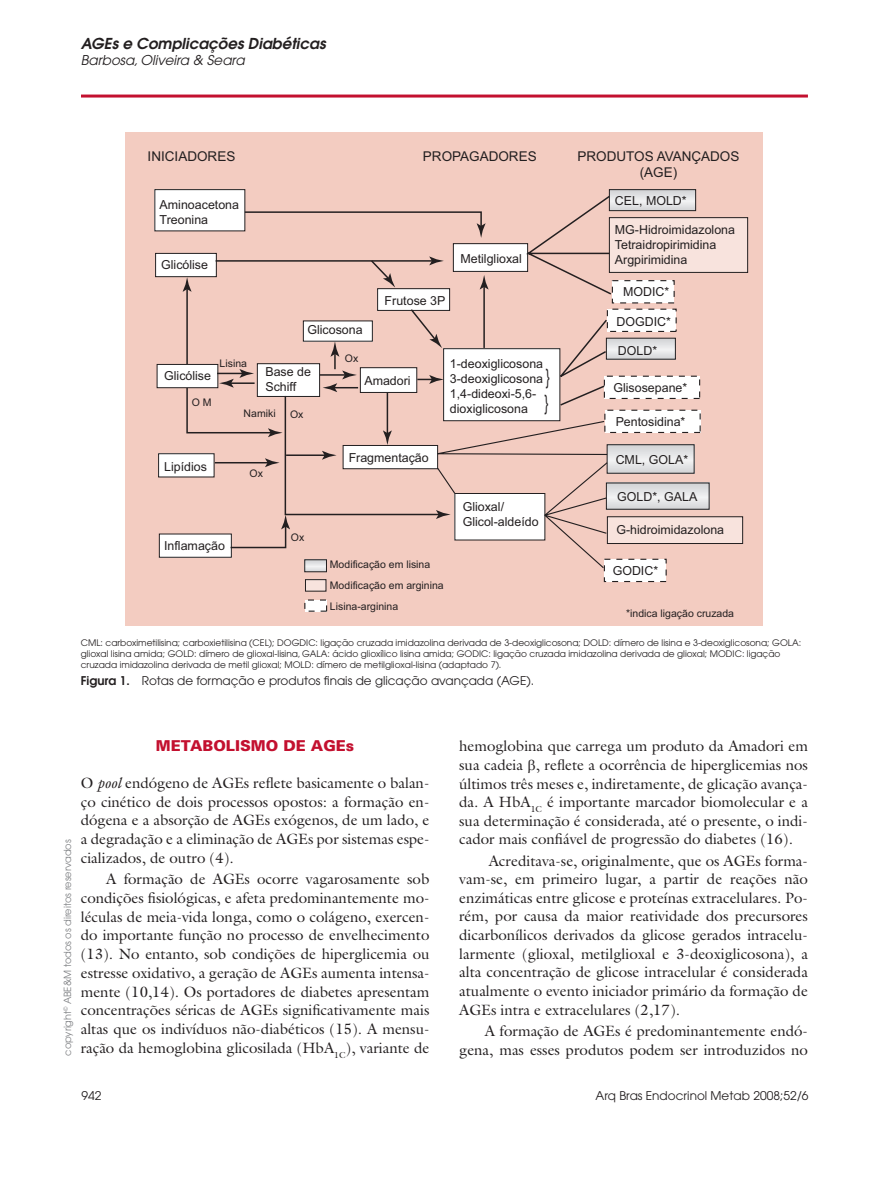
<style>
.page{position:relative;width:893px;height:1191px;background:#fff}
.page>*{position:absolute;margin:0;border:0;box-sizing:border-box;transform-origin:0 0}
.t1{font:21px "Arial";color:#231f20;scale:.57 1}
.t2{font:15px/18.8px "Galliard";color:#231f20;text-align:justify}
.t3{font:italic 600 15px "Avant Garde";color:#231f20}
.t4{font:900 15px "Univers";color:#c3102f}
.t5{font:13.5px "Arial";color:#231f20}
.t6{font:italic 13.5px "Avant Garde";color:#231f20}
.t7{font:12.45px/14.9px "Arial";color:#231f20}
.t8{font:12px "Avant Garde";color:#231f20}
.t9{font:10.5px/21px "Arial";color:#231f20}
.t10{font:9.9px "Avant Garde";letter-spacing:-.01em;color:#808285}
.t11{font:9px/11.2px "Avant Garde";color:#231f20}
.s1{font-weight:600}
.s2{font-style:italic}
</style>
<div class="page">
<hr style="left:81px;top:95px;width:727px;height:3px;background:#c3102f">
<div style="left:126px;top:132px;width:637px;height:493px;background:#f3ccc1"></div>
<div style="left:612px;top:281px;width:62px;height:22px;background:#fff"></div>
<div style="left:607px;top:309px;width:69px;height:22px;background:#fff"></div>
<div style="left:607px;top:308px;width:70px;height:24px;border:1px dashed #231f20"></div>
<div style="left:604px;top:376px;width:96px;height:22px;background:#fff"></div>
<div style="left:604px;top:375px;width:96px;height:24px;border:1px dashed #231f20"></div>
<div style="left:605px;top:410px;width:95px;height:22px;background:#fff"></div>
<div style="left:604px;top:409px;width:97px;height:24px;border:1px dashed #231f20"></div>
<div style="left:604px;top:559px;width:62px;height:22px;background:#fff"></div>
<div style="left:604px;top:558px;width:63px;height:24px;border:1px dashed #231f20"></div>
<div style="left:155px;top:190px;width:90px;height:41px;background:#fff"></div>
<div style="left:154px;top:189px;width:91px;height:42px;border:1px solid #231f20"></div>
<div style="left:156px;top:253px;width:60px;height:24px;background:#fff"></div>
<div style="left:155px;top:253px;width:62px;height:24px;border:1px solid #231f20"></div>
<div style="left:157px;top:364px;width:61px;height:24px;background:#fff"></div>
<div style="left:157px;top:364px;width:61px;height:24px;border:1px solid #231f20"></div>
<div style="left:159px;top:454px;width:55px;height:23px;background:#fff"></div>
<div style="left:158px;top:453px;width:56px;height:24px;border:1px solid #231f20"></div>
<div style="left:159px;top:534px;width:72px;height:23px;background:#fff"></div>
<div style="left:159px;top:533px;width:73px;height:24px;border:1px solid #231f20"></div>
<div style="left:609px;top:218px;width:139px;height:54px;background:#f8e3dd"></div>
<div style="left:609px;top:217px;width:139px;height:56px;border:1px solid #231f20"></div>
<div style="left:607px;top:517px;width:136px;height:26px;background:#f8e3dd"></div>
<div style="left:607px;top:516px;width:136px;height:28px;border:1px solid #231f20"></div>
<div style="left:609px;top:190px;width:87px;height:21px;background:linear-gradient(to right,#e2e3e5,#e4e5e7)"></div>
<div style="left:609px;top:189px;width:87px;height:22px;border:1px solid #231f20"></div>
<div style="left:606px;top:338px;width:69px;height:21px;background:#e5e6e8"></div>
<div style="left:606px;top:338px;width:70px;height:21px;border:1px solid #231f20"></div>
<div style="left:607px;top:445px;width:87px;height:28px;background:linear-gradient(to right,#e4e4e6,#e4e4e6)"></div>
<div style="left:607px;top:444px;width:87px;height:29px;border:1px solid #231f20"></div>
<svg style="left:613px;top:484px;width:94px;height:23px;background:#e3e4e5"></svg>
<div style="left:305px;top:600px;width:22px;height:11px;background:#fff"></div>
<div style="left:305px;top:579px;width:21px;height:12px;background:#f8e3dd"></div>
<div style="left:305px;top:579px;width:21px;height:12px;border:1px solid #231f20"></div>
<div style="left:305px;top:560px;width:21px;height:12px;background:#e1e2e4"></div>
<div style="left:304px;top:559px;width:23px;height:13px;border:1px solid #231f20"></div>
<svg style="left:183px;top:194px;width:430px;height:375px"></svg>
<p class="t3" style="left:81px;top:34px;width:246px">AGEs e Complicações Diabéticas</p>
<p class="t6" style="left:81px;top:52px;width:165px">Barbosa, Oliveira &amp; Seara</p>
<p class="t5" style="left:148px;top:147px;width:89px">INICIADORES</p>
<p class="t5" style="left:577px;top:147px;width:164px">PRODUTOS AVANÇADOS</p>
<p class="t5" style="left:423px;top:148px;width:115px">PROPAGADORES</p>
<p class="t7" style="left:160px;top:197px;width:81px">Aminoacetona<br>Treonina</p>
<p class="t7" style="left:161px;top:257px;width:48px">Glicólise</p>
<p class="t7" style="left:307px;top:322px;width:57px">Glicosona</p>
<p class="t7" style="left:385px;top:294px;width:62px">Frutose 3P</p>
<p class="t7" style="left:460px;top:251px;width:63px">Metilglioxal</p>
<p class="t7" style="left:164px;top:369px;width:48px">Glicólise</p>
<p class="t9" style="left:192px;top:392px;width:21px">O M</p>
<p class="t9" style="left:220px;top:353px;width:29px">Lisina</p>
<p class="t7" style="left:265px;top:364px;width:47px">Base de<br>Schiff</p>
<p class="t9" style="left:244px;top:402px;width:34px">Namiki</p>
<p class="t9" style="left:290px;top:404px;width:15px">Ox</p>
<p class="t7" style="left:164px;top:459px;width:44px">Lipídios</p>
<p class="t9" style="left:250px;top:462px;width:15px">Ox</p>
<p class="t7" style="left:164px;top:538px;width:62px">Inflamação</p>
<p class="t9" style="left:291px;top:527px;width:15px">Ox</p>
<p class="t9" style="left:345px;top:348px;width:15px">Ox</p>
<p class="t7" style="left:364px;top:373px;width:48px">Amadori</p>
<p class="t7" style="left:349px;top:450px;width:82px">Fragmentação</p>
<p class="t7" style="left:450px;top:357px;width:95px">1-deoxiglicosona<br>3-deoxiglicosona<br>1,4-dideoxi-5,6- dioxiglicosona</p>
<h1 class="t1" style="left:546px;top:363px;width:9px">}</h1>
<h1 class="t1" style="left:544px;top:388px;width:9px">}</h1>
<p class="t7" style="left:463px;top:499px;width:77px">Glioxal/<br>Glicol-aldeído</p>
<p class="t9" style="left:330px;top:554px;width:115px">Modificação em lisina<br>Modificação em arginina<br>Lisina-arginina</p>
<p class="t5" style="left:640px;top:163px;width:39px">(AGE)</p>
<p class="t7" style="left:615px;top:193px;width:73px">CEL, MOLD*</p>
<p class="t7" style="left:615px;top:222px;width:122px">MG-Hidroimidazolona<br>Tetraidropirimidina<br>Argpirimidina</p>
<p class="t7" style="left:623px;top:284px;width:48px">MODIC*</p>
<p class="t7" style="left:616px;top:315px;width:56px">DOGDIC*</p>
<p class="t7" style="left:618px;top:343px;width:41px">DOLD*</p>
<p class="t7" style="left:613px;top:380px;width:75px">Glisosepane*</p>
<p class="t7" style="left:616px;top:414px;width:71px">Pentosidina*</p>
<p class="t7" style="left:616px;top:452px;width:74px">CML, GOLA*</p>
<p class="t7" style="left:617px;top:489px;width:82px">GOLD*, GALA</p>
<p class="t7" style="left:616px;top:522px;width:109px">G-hidroimidazolona</p>
<p class="t7" style="left:613px;top:563px;width:47px">GODIC*</p>
<p class="t9" style="left:626px;top:603px;width:109px">*indica ligação cruzada</p>
<p class="t11" style="left:81px;top:636px;width:722px">CML: carboximetilisina; carboxietilisina (CEL); DOGDIC: ligação cruzada imidazolina derivada de 3-deoxiglicosona; DOLD: dímero de lisina e 3-deoxiglicosona; GOLA: glioxal lisina amida; GOLD: dímero de glioxal-lisina, GALA: ácido glioxílico lisina amida; GODIC: ligação cruzada imidazolina derivada de glioxal; MODIC: ligação cruzada imidazolina derivada de metil glioxal; MOLD: dímero de metilglioxal-lisina (adaptado 7).</p>
<p class="t8" style="left:81px;top:673px;width:455px"><span class="s1">Figura 1.</span> Rotas de formação e produtos finais de glicação avançada (AGE).</p>
<p class="t4" style="left:156px;top:736px;width:200px">METABOLISMO DE AGEs</p>
<p class="t2" style="left:81px;top:773px;width:350px">O <span class="s2">pool</span> endógeno de AGEs reflete basicamente o balan&shy;ço cinético de dois processos opostos: a formação en&shy;dógena e a absorção de AGEs exógenos, de um lado, e a degradação e a eliminação de AGEs por sistemas espe&shy;cializados, de outro (4).</p>
<p class="t2" style="left:81px;top:869px;width:350px;text-indent:26px">A formação de AGEs ocorre vagarosamente sob condições fisiológicas, e afeta predominantemente mo&shy;léculas de meia-vida longa, como o colágeno, exercen&shy;do importante função no processo de envelhecimento (13). No entanto, sob condições de hiperglicemia ou estresse oxidativo, a geração de AGEs aumenta intensa&shy;mente (10,14). Os portadores de diabetes apresentam concentrações séricas de AGEs significativamente mais altas que os indivíduos não-diabéticos (15). A mensu&shy;ração da hemoglobina glicosilada (HbA<sub>1C</sub>), variante de</p>
<p class="t10" style="left:62px;top:1055px;width:217px;rotate:-90deg">copyright<sup>©</sup> ABE&amp;M todos os direitos reservados</p>
<p class="t2" style="left:459px;top:737px;width:350px">hemoglobina que carrega um produto da Amadori em sua cadeia , reflete a ocorrência de hiperglicemias nos últimos três meses e, indiretamente, de glicação avança&shy;da. A HbA<sub>1C</sub> é importante marcador biomolecular e a sua determinação é considerada, até o presente, o indi&shy;cador mais confiável de progressão do diabetes (16).</p>
<p class="t2" style="left:459px;top:851px;width:350px;text-indent:30px">Acreditava-se, originalmente, que os AGEs forma&shy;vam-se, em primeiro lugar, a partir de reações não enzimáticas entre glicose e proteínas extracelulares. Po&shy;rém, por causa da maior reatividade dos precursores dicarbonílicos derivados da glicose gerados intracelu&shy;larmente (glioxal, metilglioxal e 3-deoxiglicosona), a alta concentração de glicose intracelular é considerada atualmente o evento iniciador primário da formação de AGEs intra e extracelulares (2,17).</p>
<p class="t2" style="left:459px;top:1021px;width:350px;text-align:right">A formação de AGEs é predominantemente endó&shy;gena, mas esses produtos podem ser introduzidos no</p>
<p class="t8" style="left:81px;top:1088px;width:21px">942</p>
<p class="t8" style="left:595px;top:1088px;width:215px">Arq Bras Endocrinol Metab 2008;52/6</p>
</div>
